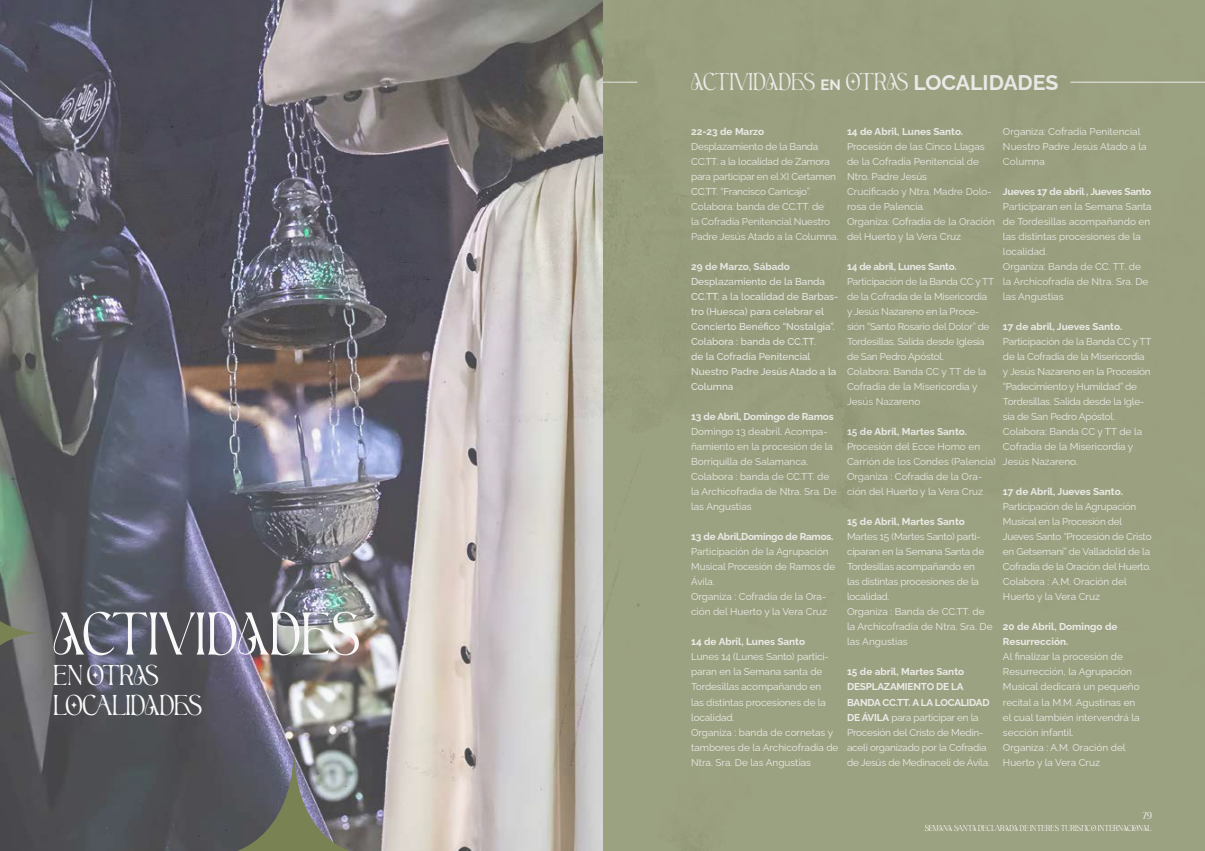
<style>
.page{position:relative;width:1205px;height:851px;background:#fff}
.page>*{position:absolute;margin:0;border:0;box-sizing:border-box;transform-origin:0 0}
.t1{font:52.5px "Aesthetic";letter-spacing:-.015em;color:#fff}
.t2{font:25px/30px "Aesthetic";letter-spacing:-.02em;color:#fff}
.t3{font:21.25px "Aesthetic";letter-spacing:-.015em;color:#edeae7}
.t4{font:10px/15px "Raleway";letter-spacing:-.005em;color:#edeae7}
.t5{font:700 10px/15px "Raleway";color:#edeae7}
.t6{font:500 10px/15px "Raleway";color:#edeae7}
.t7{font:700 10px "Raleway";letter-spacing:-.02em;color:#edeae7}
.t8{font:8.75px "Aesthetic";color:#fff}
.t9{font:7.5px "Aesthetic";letter-spacing:-.01em;color:#fff}
.s1{font-family:"Raleway";font-weight:700;font-size:15px}
.s2{font-family:"Raleway";font-weight:700}
.s3{font-weight:700}
</style>
<div class="page">
<img style="left:0;top:0;width:1205px;height:850px">
<svg style="left:0;top:521px;width:42px;height:223px;background:#6b726d"></svg>
<svg style="left:209px;top:744px;width:170px;height:106px;background:#696c6a"></svg>
<h1 class="t1" style="left:53px;top:606px;width:308px">ACTIVIDADES</h1>
<h2 class="t2" style="left:53px;top:660px;width:151px">EN OTRAS<br>LOCALIDADES</h2>
<h3 class="t3" style="left:691px;top:70px;width:369px">ACTIVIDADES <span class="s1">EN</span> OTRAS <span class="s2">LOCALIDADES</span></h3>
<p class="t5" style="left:691px;top:123px;width:75px">22-23 de Marzo</p>
<p class="t4" style="left:691px;top:138px;width:149px">Desplazamiento de la Banda<br>CC.TT. a la localidad de Zamora para participar en el XI Certamen<br>CC.TT. “Francisco Carricajo”.<br>Colabora: banda de CC.TT. de<br>la Cofradía Penitencial Nuestro<br>Padre Jesús Atado a la Columna.</p>
<p class="t5" style="left:691px;top:258px;width:100px">29 de Marzo, Sábado</p>
<p class="t6" style="left:691px;top:273px;width:149px">Desplazamiento de la Banda<br>CC.TT. a la localidad de Barbas&shy;tro (Huesca) para celebrar el<br>Concierto Benéfico “Nostalgia”.<br>Colabora : banda de CC.TT.<br>de la Cofradía Penitencial<br>Nuestro Padre Jesús Atado a la<br>Columna</p>
<p class="t7" style="left:691px;top:408px;width:144px">13 de Abril, Domingo de Ramos</p>
<p class="t4" style="left:691px;top:423px;width:147px">Domingo 13 deabril. Acompa&shy;ñamiento en la procesión de la<br>Borriquilla de Salamanca.<br>Colabora : banda de CC.TT. de la Archicofradía de Ntra. Sra. De las Angustias</p>
<p class="t7" style="left:691px;top:528px;width:144px">13 de Abril,Domingo de Ramos.</p>
<p class="t4" style="left:691px;top:543px;width:146px">Participación de la Agrupación<br>Musical Procesión de Ramos de<br>Ávila.<br>Organiza : Cofradía de la Ora&shy;ción del Huerto y la Vera Cruz</p>
<p class="t5" style="left:691px;top:633px;width:116px">14 de Abril, Lunes Santo</p>
<p class="t4" style="left:691px;top:648px;width:149px">Lunes 14 (Lunes Santo) partici&shy;paran en la Semana santa de<br>Tordesillas acompañando en<br>las distintas procesiones de la localidad.<br>Organiza : banda de cornetas y tambores de la Archicofradía de<br>Ntra. Sra. De las Angustias</p>
<p class="t4" style="left:1003px;top:123px;width:145px">Organiza: Cofradía Penitencial<br>Nuestro Padre Jesús Atado a la<br>Columna</p>
<p class="t7" style="left:1003px;top:183px;width:150px">Jueves 17 de abril , Jueves Santo</p>
<p class="t4" style="left:1003px;top:198px;width:150px">Participaran en la Semana Santa de Tordesillas acompañando en las distintas procesiones de la localidad.<br>Organiza: Banda de CC. TT. de<br>la Archicofradía de Ntra. Sra. De las Angustias</p>
<p class="t5" style="left:1003px;top:318px;width:121px">17 de abril, Jueves Santo.</p>
<p class="t4" style="left:1003px;top:333px;width:150px">Participación de la Banda CC y TT de la Cofradía de la Misericordia y Jesús Nazareno en la Procesión “Padecimiento y Humildad” de<br>Tordesillas. Salida desde la Igle&shy;sia de San Pedro Apóstol.<br>Colabora: Banda CC y TT de la<br>Cofradía de la Misericordia y<br>Jesús Nazareno.</p>
<p class="t5" style="left:1003px;top:483px;width:121px">17 de Abril, Jueves Santo.</p>
<p class="t4" style="left:1003px;top:498px;width:150px">Participación de la Agrupación<br>Musical en la Procesión del<br>Jueves Santo “Procesión de Cristo en Getsemaní” de Valladolid de la<br>Cofradía de la Oración del Huerto.<br>Colabora : A.M. Oración del<br>Huerto y la Vera Cruz</p>
<p class="t5" style="left:1003px;top:618px;width:116px">20 de Abril, Domingo de<br>Resurrección.</p>
<p class="t4" style="left:1003px;top:648px;width:138px">Al finalizar la procesión de<br>Resurrección, la Agrupación<br>Musical dedicará un pequeño recital a la M.M. Agustinas en el cual también intervendrá la sección infantil.<br>Organiza : A.M. Oración del<br>Huerto y la Vera Cruz</p>
<p class="t5" style="left:847px;top:123px;width:118px">14 de Abril, Lunes Santo.</p>
<p class="t4" style="left:847px;top:138px;width:149px">Procesión de las Cinco Llagas de la Cofradía Penitencial de<br>Ntro. Padre Jesús<br>Crucificado y Ntra. Madre Dolo&shy;rosa de Palencia.<br>Organiza: Cofradía de la Oración del Huerto y la Vera Cruz</p>
<p class="t7" style="left:847px;top:258px;width:111px">14 de abril, Lunes Santo.</p>
<p class="t4" style="left:847px;top:273px;width:149px">Participación de la Banda CC y TT de la Cofradía de la Misericordia y Jesús Nazareno en la Proce&shy;sión “Santo Rosario del Dolor” de<br>Tordesillas. Salida desde Iglesia de San Pedro Apóstol.<br>Colabora: Banda CC y TT de la<br>Cofradía de la Misericordia y<br>Jesús Nazareno</p>
<p class="t5" style="left:847px;top:423px;width:121px">15 de Abril, Martes Santo.</p>
<p class="t4" style="left:847px;top:438px;width:150px">Procesión del Ecce Homo en<br>Carrión de los Condes (Palencia)<br>Organiza : Cofradía de la Ora&shy;ción del Huerto y la Vera Cruz</p>
<p class="t5" style="left:847px;top:513px;width:119px">15 de Abril, Martes Santo</p>
<p class="t4" style="left:847px;top:528px;width:147px">Martes 15 (Martes Santo) parti&shy;ciparan en la Semana Santa de<br>Tordesillas acompañando en<br>las distintas procesiones de la localidad.<br>Organiza : Banda de CC.TT. de la Archicofradía de Ntra. Sra. De las Angustias</p>
<p class="t4" style="left:847px;top:663px;width:144px"><span class="s3">15 de abril, Martes Santo<br>DESPLAZAMIENTO DE LA<br>BANDA CC.TT. A LA LOCALIDAD<br>DE ÁVILA</span> para participar en la<br>Procesión del Cristo de Medin&shy;aceli organizado por la Cofradía de Jesús de Medinaceli de Ávila.</p>
<p class="t8" style="left:1142px;top:810px;width:11px">79</p>
<p class="t9" style="left:924px;top:824px;width:229px">SEMANA SANTA DECLARADA DE INTERÉS TURÍSTICO INTERNACIONAL</p>
</div>
